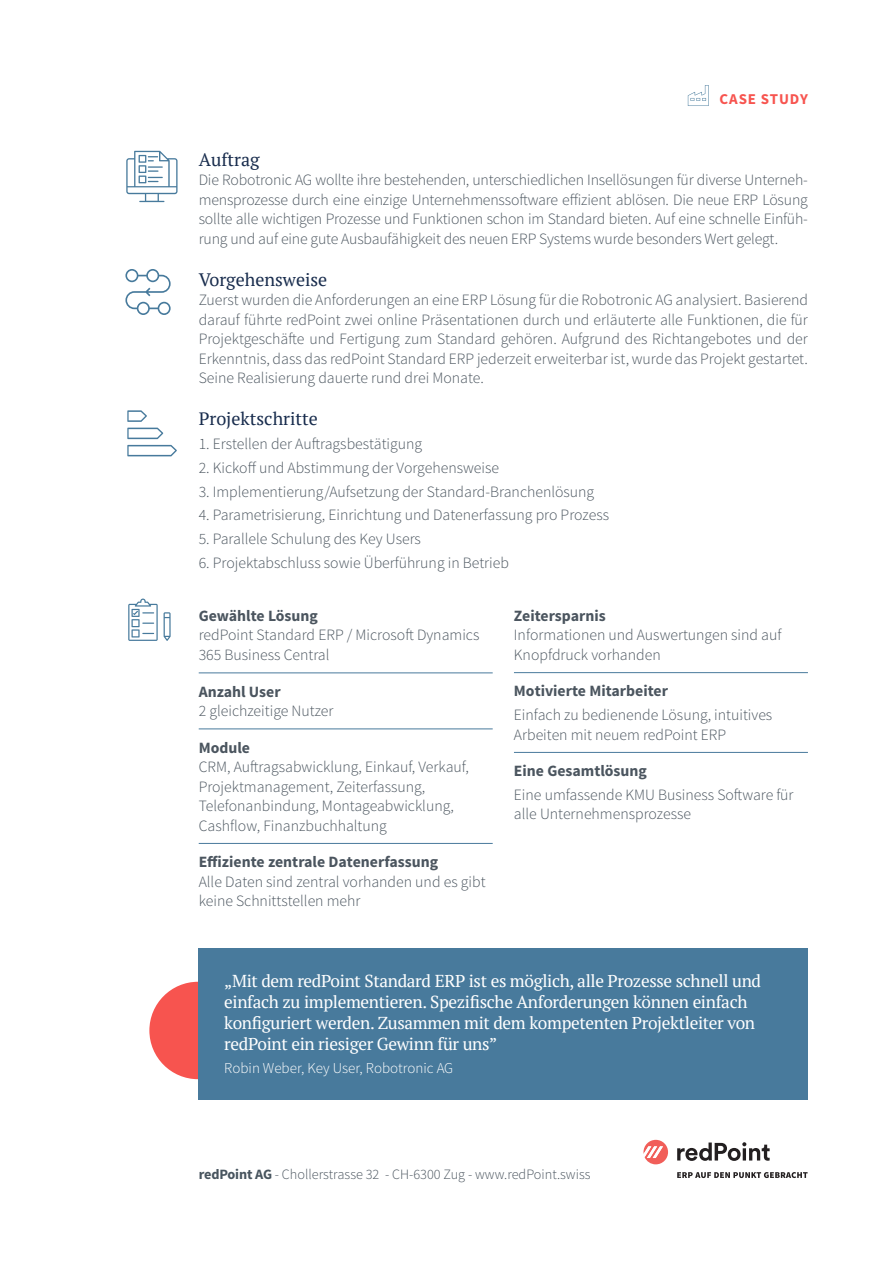
<style>
.page{position:relative;width:893px;height:1263px;background:#fff}
.page>*{position:absolute;margin:0;border:0;box-sizing:border-box;transform-origin:0 0}
.t1{font:18px "PT Serif";color:#182c4d}
.t2{font:17.25px/21.1px "PT Serif";letter-spacing:-.02em;color:#fff}
.t3{font:300 15.75px/19.5px "Source Sans Pro";color:#4b555f}
.t4{font:700 15.75px "Source Sans Pro";color:#4b555f}
.t5{font:300 15px "Source Sans Pro";color:#fff}
.t6{font:700 15px "Source Sans Pro";letter-spacing:.06em;color:#f7544f}
.t7{font:300 14.25px "Source Sans Pro";color:#4b555f}
.s1{font-weight:700}
.s2{font-weight:700;color:#47545e}
</style>
<div class="page">
<div style="left:149px;top:982px;width:98px;height:97px;background:#f7544f;border-radius:50%"></div>
<svg style="left:643px;top:1140px;width:25px;height:24px"></svg>
<svg style="left:677px;top:1142px;width:93px;height:19px"></svg>
<svg style="left:677px;top:1172px;width:131px;height:6px"></svg>
<hr style="left:199px;top:673px;width:294px;height:1px;background:#487a9c">
<hr style="left:199px;top:729px;width:294px;height:1px;background:#487a9c">
<hr style="left:199px;top:843px;width:294px;height:1px;background:#487a9c">
<hr style="left:514px;top:672px;width:294px;height:1px;background:#487a9c">
<hr style="left:514px;top:752px;width:294px;height:1px;background:#487a9c">
<svg style="left:126px;top:151px;width:52px;height:51px"></svg>
<svg style="left:125px;top:269px;width:46px;height:46px"></svg>
<svg style="left:128px;top:598px;width:30px;height:43px"></svg>
<svg style="left:164px;top:612px;width:7px;height:29px"></svg>
<div style="left:199px;top:948px;width:609px;height:151px;background:#487a9c"></div>
<svg style="left:127px;top:410px;width:20px;height:12px"></svg>
<svg style="left:127px;top:445px;width:50px;height:11px"></svg>
<svg style="left:127px;top:428px;width:36px;height:11px"></svg>
<svg style="left:688px;top:85px;width:21px;height:21px"></svg>
<p class="t6" style="left:720px;top:89px;width:90px">CASE STUDY</p>
<p class="t1" style="left:199px;top:148px;width:62px">Auftrag</p>
<p class="t3" style="left:199px;top:170px;width:611px;text-align:justify">Die Robotronic AG wollte ihre bestehenden, unterschiedlichen Insellösungen für diverse Unterneh&shy;mensprozesse durch eine einzige Unternehmenssoftware effizient ablösen. Die neue ERP Lösung sollte alle wichtigen Prozesse und Funktionen schon im Standard bieten. Auf eine schnelle Einfüh&shy;rung und auf eine gute Ausbaufähigkeit des neuen ERP Systems wurde besonders Wert gelegt.</p>
<p class="t1" style="left:199px;top:268px;width:130px">Vorgehensweise</p>
<p class="t3" style="left:199px;top:290px;width:611px;text-align:justify">Zuerst wurden die Anforderungen an eine ERP Lösung für die Robotronic AG analysiert. Basierend darauf führte redPoint zwei online Präsentationen durch und erläuterte alle Funktionen, die für Projektgeschäfte und Fertigung zum Standard gehören. Aufgrund des Richtangebotes und der Erkenntnis, dass das redPoint Standard ERP jederzeit erweiterbar ist, wurde das Projekt gestartet.<br>Seine Realisierung dauerte rund drei Monate.</p>
<p class="t1" style="left:199px;top:407px;width:121px">Projektschritte</p>
<p class="t3" style="left:199px;top:434px;width:225px">1. Erstellen der Auftragsbestätigung</p>
<p class="t3" style="left:199px;top:458px;width:302px">2. Kickoff und Abstimmung der Vorgehensweise</p>
<p class="t3" style="left:199px;top:482px;width:397px">3. Implementierung/Aufsetzung der Standard-Branchenlösung</p>
<p class="t3" style="left:199px;top:506px;width:412px">4. Parametrisierung, Einrichtung und Datenerfassung pro Prozess</p>
<p class="t3" style="left:199px;top:529px;width:224px">5. Parallele Schulung des Key Users</p>
<p class="t3" style="left:199px;top:553px;width:312px">6. Projektabschluss sowie Überführung in Betrieb</p>
<p class="t4" style="left:199px;top:606px;width:121px">Gewählte Lösung</p>
<p class="t3" style="left:199px;top:626px;width:282px">redPoint Standard ERP / Microsoft Dynamics<br>365 Business Central</p>
<p class="t4" style="left:199px;top:681px;width:83px">Anzahl User</p>
<p class="t3" style="left:199px;top:701px;width:136px">2 gleichzeitige Nutzer</p>
<p class="t4" style="left:199px;top:737px;width:53px">Module</p>
<p class="t3" style="left:199px;top:757px;width:272px">CRM, Auftragsabwicklung, Einkauf, Verkauf, Projektmanagement, Zeiterfassung, Telefonanbindung, Montageabwicklung, Cashflow, Finanzbuchhaltung</p>
<p class="t3" style="left:199px;top:852px;width:288px"><span class="s1">Effiziente zentrale Datenerfassung<br></span>Alle Daten sind zentral vorhanden und es gibt keine Schnittstellen mehr</p>
<p class="t4" style="left:514px;top:606px;width:93px">Zeitersparnis</p>
<p class="t3" style="left:514px;top:625px;width:269px">Informationen und Auswertungen sind auf<br>Knopfdruck vorhanden</p>
<p class="t4" style="left:514px;top:681px;width:156px">Motivierte Mitarbeiter</p>
<p class="t3" style="left:514px;top:705px;width:260px">Einfach zu bedienende Lösung, intuitives<br>Arbeiten mit neuem redPoint ERP</p>
<p class="t4" style="left:514px;top:761px;width:134px">Eine Gesamtlösung</p>
<p class="t3" style="left:514px;top:785px;width:281px">Eine umfassende KMU Business Software für alle Unternehmensprozesse</p>
<p class="t2" style="left:224px;top:970px;width:538px">„Mit dem redPoint Standard ERP ist es möglich, alle Prozesse schnell und einfach zu implementieren. Spezifische Anforderungen können einfach konfiguriert werden. Zusammen mit dem kompetenten Projektleiter von redPoint ein riesiger Gewinn für uns”</p>
<p class="t5" style="left:224px;top:1059px;width:231px">Robin Weber, Key User, Robotronic AG</p>
<p class="t7" style="left:199px;top:1166px;width:393px"><span class="s2">redPoint AG</span> - Chollerstrasse 32 - CH-6300 Zug - www.redPoint.swiss</p>
</div>
